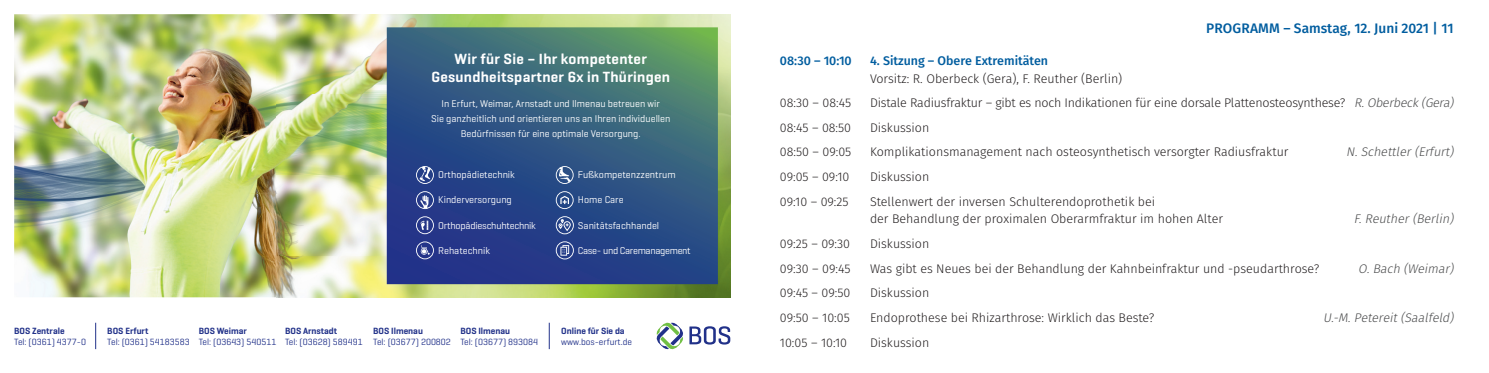
<style>
.page{position:relative;width:1489px;height:373px;background:#fff}
.page>*{position:absolute;margin:0;border:0;box-sizing:border-box;transform-origin:0 0}
.t1{font:600 15px/18.8px "Geogrotesque";letter-spacing:.02em;color:#fff;text-align:center}
.t2{font:500 13.75px "Fira Sans";color:#015d9f}
.Seassion{font:300 12.5px/17.5px "Fira Sans";color:#231f20}
.Seassion-2{font:italic 300 12.5px "Fira Sans";color:#4b4c4d}
.Programmheadline{font:500 12.5px "Fira Sans";color:#015d9f}
.t3{font:10px/15px "Geogrotesque";color:#fff;text-align:center}
.t4{font:10px "Geogrotesque";letter-spacing:-.02em;color:#fff}
.t5{font:10px "Geogrotesque";letter-spacing:-.03em;color:#fff}
.t6{font:9.12px/11px "Geogrotesque";color:#213189}
.s1{font-weight:600}
.s2{font-style:italic;color:#4b4c4d}
</style>
<div class="page">
<img style="left:14px;top:14px;width:716px;height:283px">
<img style="left:276px;top:14px;width:189px;height:283px">
<svg style="left:387px;top:27px;width:331px;height:256px"></svg>
<svg style="left:656px;top:322px;width:74px;height:26px"></svg>
<svg style="left:555px;top:166px;width:18px;height:17px"></svg>
<svg style="left:416px;top:166px;width:18px;height:17px"></svg>
<svg style="left:555px;top:191px;width:18px;height:18px"></svg>
<svg style="left:416px;top:191px;width:18px;height:18px"></svg>
<svg style="left:416px;top:216px;width:18px;height:18px"></svg>
<svg style="left:555px;top:216px;width:19px;height:18px"></svg>
<svg style="left:416px;top:241px;width:18px;height:18px"></svg>
<svg style="left:555px;top:241px;width:19px;height:18px"></svg>
<svg style="left:95px;top:322px;width:1px;height:26px"></svg>
<svg style="left:549px;top:322px;width:1px;height:26px"></svg>
<p class="t1" style="left:431px;top:49px;width:240px">Wir für Sie – Ihr kompetenter<br>Gesundheitspartner 6x in Thüringen</p>
<p class="t3" style="left:431px;top:96px;width:241px">In Erfurt, Weimar, Arnstadt und Ilmenau betreuen wir<br>Sie ganzheitlich und orientieren uns an Ihren individuellen<br>Bedürfnissen für eine optimale Versorgung.</p>
<p class="t3" style="left:438px;top:167px;width:78px">Orthopädietechnik</p>
<p class="t3" style="left:578px;top:167px;width:99px">Fußkompetenzzentrum</p>
<p class="t3" style="left:438px;top:192px;width:75px">Kinderversorgung</p>
<p class="t3" style="left:578px;top:192px;width:47px">Home Care</p>
<p class="t4" style="left:438px;top:218px;width:99px">Orthopädieschuhtechnik</p>
<p class="t3" style="left:578px;top:217px;width:83px">Sanitätsfachhandel</p>
<p class="t3" style="left:438px;top:242px;width:53px">Rehatechnik</p>
<p class="t5" style="left:578px;top:243px;width:114px">Case- und Caremanagement</p>
<p class="t6" style="left:14px;top:324px;width:73px"><span class="s1">BOS Zentrale<br></span>Tel: (0361) 4377-0</p>
<p class="t6" style="left:107px;top:324px;width:84px"><span class="s1">BOS Erfurt<br></span>Tel: (0361) 54183583</p>
<p class="t6" style="left:199px;top:324px;width:79px"><span class="s1">BOS Weimar<br></span>Tel: (03643) 540511</p>
<p class="t6" style="left:285px;top:324px;width:79px"><span class="s1">BOS Arnstadt<br></span>Tel: (03628) 589491</p>
<p class="t6" style="left:373px;top:324px;width:79px"><span class="s1">BOS Ilmenau<br></span>Tel: (03677) 200802</p>
<p class="t6" style="left:460px;top:324px;width:79px"><span class="s1">BOS Ilmenau<br></span>Tel: (03677) 893084</p>
<p class="t6" style="left:561px;top:324px;width:72px"><span class="s1">Online für Sie da </span>www.bos-erfurt.de</p>
<p class="t2" style="left:1206px;top:17px;width:249px">PROGRAMM – Samstag, 12. Juni 2021 | 11</p>
<p class="Programmheadline" style="left:780px;top:50px;width:73px">08:30 – 10:10</p>
<p class="Programmheadline" style="left:870px;top:50px;width:180px">4. Sitzung – Obere Extremitäten</p>
<p class="Seassion" style="left:870px;top:69px;width:254px">Vorsitz: R. Oberbeck (Gera), F. Reuther (Berlin)</p>
<p class="Seassion" style="left:780px;top:94px;width:73px">08:30 – 08:45</p>
<p class="Seassion" style="left:870px;top:94px;width:588px">Distale Radiusfraktur – gibt es noch Indikationen für eine dorsale Plattenosteosynthese? <span class="s2">R.Oberbeck(Gera)</span></p>
<p class="Seassion" style="left:780px;top:118px;width:73px">08:45 – 08:50</p>
<p class="Seassion" style="left:870px;top:118px;width:61px">Diskussion</p>
<p class="Seassion" style="left:780px;top:143px;width:73px">08:50 – 09:05</p>
<p class="Seassion" style="left:870px;top:143px;width:420px">Komplikationsmanagement nach osteosynthetisch versorgter Radiusfraktur</p>
<p class="Seassion-2" style="left:1346px;top:143px;width:112px">N.Schettler(Erfurt)</p>
<p class="Seassion" style="left:780px;top:167px;width:71px">09:05 – 09:10</p>
<p class="Seassion" style="left:870px;top:167px;width:61px">Diskussion</p>
<p class="Seassion" style="left:780px;top:192px;width:70px">09:10 – 09:25</p>
<p class="Seassion" style="left:870px;top:192px;width:354px">Stellenwert der inversen Schulterendoprothetik bei<br>der Behandlung der proximalen Oberarmfraktur im hohen Alter</p>
<p class="Seassion-2" style="left:1353px;top:209px;width:104px">F.Reuther(Berlin)</p>
<p class="Seassion" style="left:780px;top:234px;width:72px">09:25 – 09:30</p>
<p class="Seassion" style="left:870px;top:234px;width:61px">Diskussion</p>
<p class="Seassion" style="left:780px;top:259px;width:72px">09:30 – 09:45</p>
<p class="Seassion" style="left:870px;top:259px;width:451px">Was gibt es Neues bei der Behandlung der Kahnbeinfraktur und -pseudarthrose?</p>
<p class="Seassion-2" style="left:1358px;top:259px;width:100px">O.Bach (Weimar)</p>
<p class="Seassion" style="left:780px;top:283px;width:72px">09:45 – 09:50</p>
<p class="Seassion" style="left:870px;top:283px;width:61px">Diskussion</p>
<p class="Seassion" style="left:780px;top:308px;width:71px">09:50 – 10:05</p>
<p class="Seassion" style="left:870px;top:308px;width:286px">Endoprothese bei Rhizarthrose: Wirklich das Beste?</p>
<p class="Seassion-2" style="left:1323px;top:308px;width:135px">U.-M.Petereit(Saalfeld)</p>
<p class="Seassion" style="left:780px;top:333px;width:69px">10:05 – 10:10</p>
<p class="Seassion" style="left:870px;top:333px;width:61px">Diskussion</p>
</div>
